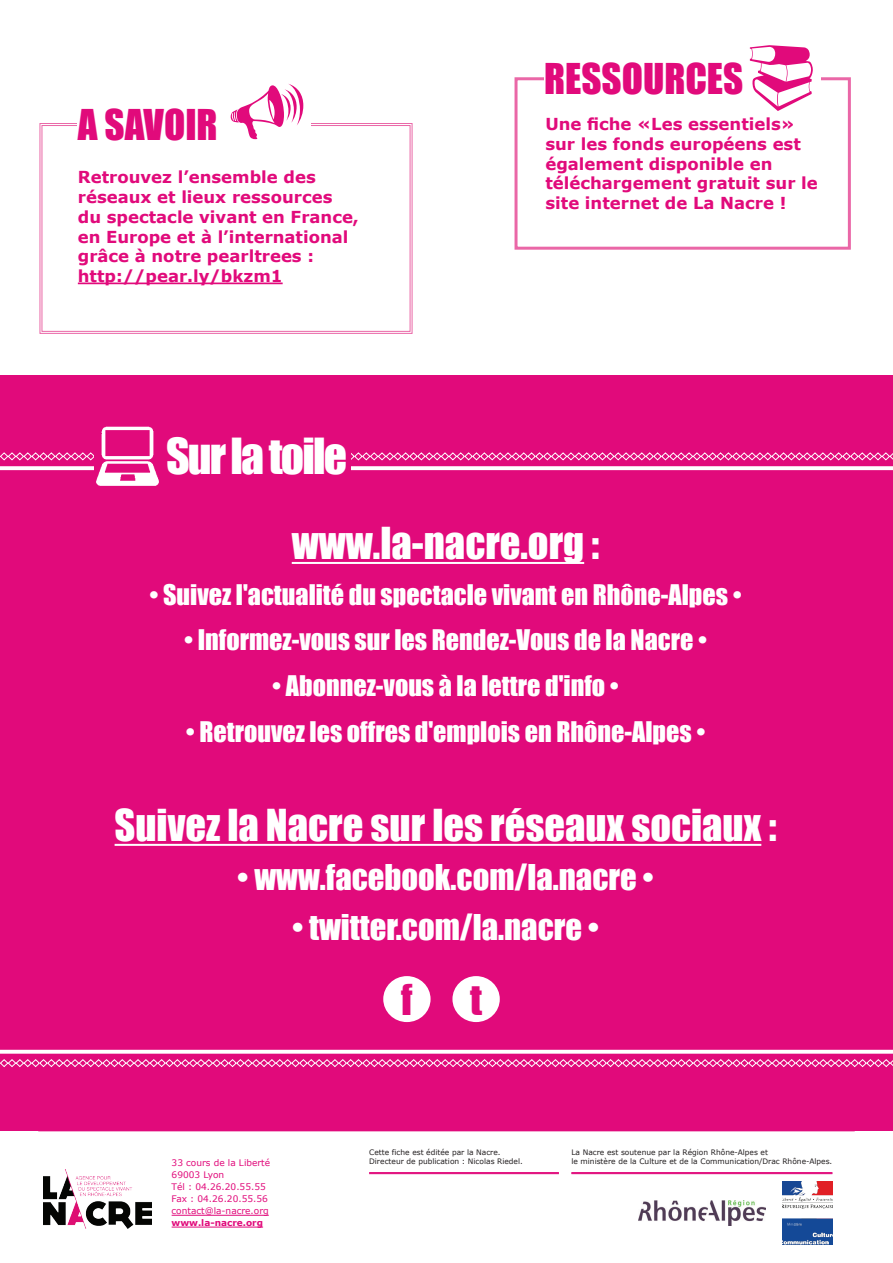
<style>
.page{position:relative;width:893px;height:1263px;background:#fff}
.page>*{position:absolute;margin:0;border:0;box-sizing:border-box;transform-origin:0 0}
.t1{font:45.75px "Impact";letter-spacing:-.04em;color:#fff}
.t2{font:40.5px "Impact";color:#fff}
.t3{font:39.15px "Impact";color:#e10a7b}
.t4{font:39px "Impact";color:#e10a7b}
.t5{font:32.7px "Impact";color:#fff}
.t6{font:26.1px "Impact";color:#fff}
.t7{font:700 16.5px/19.8px "Verdana";color:#e10a7b}
.t8{font:9px/12px "Verdana";color:#e10a7b}
.t9{font:700 9px "Verdana";color:#e10a7b}
.t10{font:7.5px/9px "Verdana";color:#231f20}
</style>
<div class="page">
<img style="left:43px;top:1170px;width:109px;height:58px">
<img style="left:783px;top:1182px;width:49px;height:62px">
<img style="left:638px;top:1200px;width:127px;height:25px">
<hr style="left:172px;top:1215px;width:97px;height:1px;background:#e10a7b">
<hr style="left:172px;top:1226px;width:91px;height:1px;background:#e10a7b">
<hr style="left:571px;top:1172px;width:261px;height:1px;background:#e10a7b">
<hr style="left:571px;top:1173px;width:261px;height:1px;background:#e10a7b">
<hr style="left:369px;top:1172px;width:190px;height:1px;background:#e10a7b">
<hr style="left:369px;top:1173px;width:190px;height:1px;background:#e10a7b">
<svg style="left:39px;top:123px;width:374px;height:211px"></svg>
<div style="left:41px;top:125px;width:370px;height:207px;border:1px solid #ea67a7"></div>
<hr style="left:78px;top:283px;width:205px;height:1px;background:#e10a7b">
<div style="left:78px;top:109px;width:148px;height:34px;background:#fff"></div>
<div style="left:514px;top:77px;width:337px;height:173px;background:#fff;border:3px solid #ea67a7"></div>
<div style="left:544px;top:63px;width:199px;height:37px;background:#fff"></div>
<div style="left:218px;top:70px;width:92px;height:82px;background:#fff"></div>
<div style="left:743px;top:40px;width:78px;height:69px;background:#fff"></div>
<div style="left:0;top:375px;width:893px;height:756px;background:#e10a7b"></div>
<hr style="left:292px;top:562px;width:292px;height:2px;background:#fff">
<hr style="left:115px;top:844px;width:646px;height:2px;background:#fff">
<svg style="left:0;top:452px;width:893px;height:9px"></svg>
<svg style="left:0;top:1059px;width:893px;height:8px"></svg>
<svg style="left:0;top:466px;width:893px;height:4px;background:#fdf1f7"></svg>
<svg style="left:0;top:1050px;width:893px;height:4px;background:#fcecf4"></svg>
<div style="left:160px;top:435px;width:191px;height:42px;background:#e10a7b"></div>
<img style="left:94px;top:426px;width:66px;height:60px">
<div style="left:383px;top:976px;width:48px;height:46px;background:#fff;border-radius:50%"></div>
<div style="left:452px;top:976px;width:48px;height:46px;background:#fff;border-radius:50%"></div>
<h3 class="t4" style="left:544px;top:49px;width:277px">RESSOURCES◻</h3>
<h3 class="t4" style="left:78px;top:94px;width:141px">A SAVOIR</h3>
<p class="t7" style="left:545px;top:114px;width:274px">Une fiche «Les essentiels» sur les fonds européens est également disponible en téléchargement gratuit sur le site internet de La Nacre !</p>
<p class="t7" style="left:78px;top:167px;width:283px">Retrouvez l’ensemble des réseaux et lieux ressources du spectacle vivant en France, en Europe et à l’international grâce à notre pearltrees : http://pear.ly/bkzm1</p>
<h1 class="t1" style="left:166px;top:421px;width:182px">Sur la toile</h1>
<h2 class="t2" style="left:292px;top:512px;width:309px">www.la-nacre.org :</h2>
<h3 class="t6" style="left:149px;top:574px;width:594px">• Suivez l'actualité du spectacle vivant en Rhône-Alpes •</h3>
<h3 class="t6" style="left:184px;top:620px;width:525px">• Informez-vous sur les Rendez-Vous de la Nacre •</h3>
<h3 class="t6" style="left:272px;top:665px;width:348px">• Abonnez-vous à la lettre d'info •</h3>
<h3 class="t6" style="left:186px;top:711px;width:521px">• Retrouvez les offres d'emplois en Rhône-Alpes •</h3>
<h2 class="t2" style="left:115px;top:793px;width:663px">Suivez la Nacre sur les réseaux sociaux :</h2>
<h3 class="t5" style="left:237px;top:852px;width:418px">• www.facebook.com/la.nacre •</h3>
<h3 class="t5" style="left:292px;top:902px;width:309px">• twitter.com/la.nacre •</h3>
<p class="t8" style="left:172px;top:1157px;width:100px">33 cours de la Liberté<br>69003 Lyon<br>Tél : 04.26.20.55.55<br>Fax : 04.26.20.55.56 contact@la-nacre.org</p>
<p class="t9" style="left:172px;top:1217px;width:93px">www.la-nacre.org</p>
<h3 class="t3" style="left:401px;top:969px;width:13px">f</h3>
<h3 class="t3" style="left:470px;top:969px;width:13px">t</h3>
<p class="t10" style="left:369px;top:1147px;width:155px">Cette fiche est éditée par la Nacre.<br>Directeur de publication : Nicolas Riedel.</p>
<p class="t10" style="left:571px;top:1147px;width:262px">La Nacre est soutenue par la Région Rhône-Alpes et<br>le ministère de la Culture et de la Communication/Drac Rhône-Alpes.</p>
</div>
